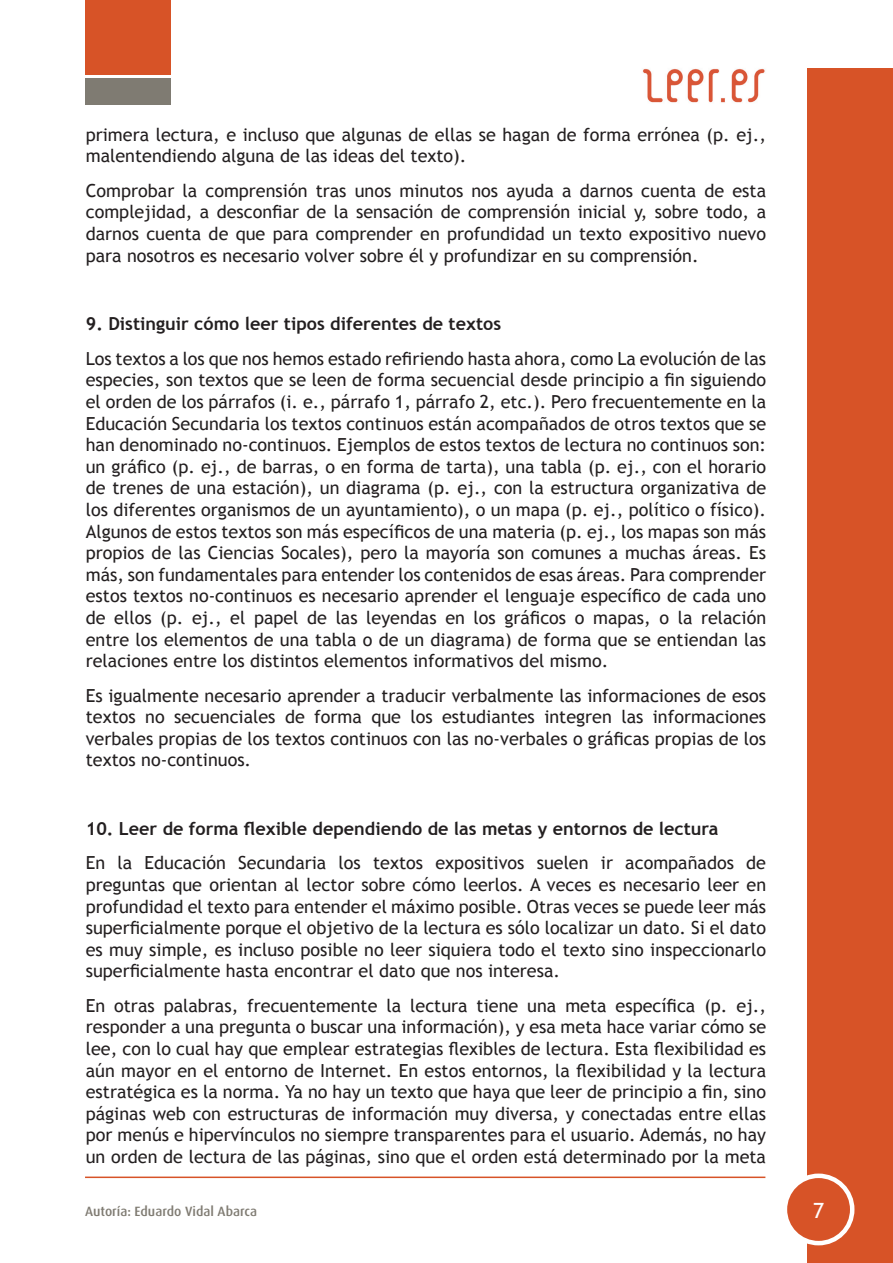
<style>
.page{position:relative;width:893px;height:1263px;background:#fff}
.page>*{position:absolute;margin:0;border:0;box-sizing:border-box;transform-origin:0 0}
.t1{font:21px "Trebuchet MS";color:#fff}
.t2{font:18px/21.6px "Trebuchet MS";color:#231f20;text-align:justify}
.t3{font:700 18px "Trebuchet MS";color:#231f20}
.t4{font:500 13.5px "Dax";color:#7f7b72}
</style>
<div class="page">
<div style="left:85px;top:0;width:85px;height:74px;background:#d75327"></div>
<div style="left:85px;top:78px;width:85px;height:27px;background:#7f7b72"></div>
<hr style="left:85px;top:1176px;width:680px;height:2px;background:#d75327">
<div style="left:808px;top:68px;width:85px;height:1195px;background:#d75327"></div>
<div style="left:785px;top:1176px;width:67px;height:67px;background:#d75327;border-radius:50%"></div>
<div style="left:783px;top:1173px;width:71px;height:72px;border:4px solid #fff;border-radius:50%"></div>
<img style="left:642px;top:68px;width:123px;height:35px">
<p class="t2" style="left:86px;top:124px;width:682px">primera lectura, e incluso que algunas de ellas se hagan de forma errónea (p. ej., malentendiendo alguna de las ideas del texto).</p>
<p class="t2" style="left:86px;top:180px;width:682px">Comprobar la comprensión tras unos minutos nos ayuda a darnos cuenta de esta complejidad, a desconfiar de la sensación de comprensión inicial y, sobre todo, a darnos cuenta de que para comprender en profundidad un texto expositivo nuevo para nosotros es necesario volver sobre él y profundizar en su comprensión.</p>
<p class="t3" style="left:86px;top:313px;width:417px">9. Distinguir cómo leer tipos diferentes de textos</p>
<p class="t2" style="left:86px;top:348px;width:682px">Los textos a los que nos hemos estado refiriendo hasta ahora, como La evolución de las especies, son textos que se leen de forma secuencial desde principio a fin siguiendo el orden de los párrafos (i. e., párrafo 1, párrafo 2, etc.). Pero frecuentemente en la Educación Secundaria los textos continuos están acompañados de otros textos que se han denominado no-continuos. Ejemplos de estos textos de lectura no continuos son: un gráfico (p. ej., de barras, o en forma de tarta), una tabla (p. ej., con el horario de trenes de una estación), un diagrama (p. ej., con la estructura organizativa de los diferentes organismos de un ayuntamiento), o un mapa (p. ej., político o físico).<br>Algunos de estos textos son más específicos de una materia (p. ej., los mapas son más propios de las Ciencias Socales), pero la mayoría son comunes a muchas áreas. Es más, son fundamentales para entender los contenidos de esas áreas. Para comprender estos textos no-continuos es necesario aprender el lenguaje específico de cada uno de ellos (p. ej., el papel de las leyendas en los gráficos o mapas, o la relación entre los elementos de una tabla o de un diagrama) de forma que se entiendan las relaciones entre los distintos elementos informativos del mismo.</p>
<p class="t2" style="left:86px;top:684px;width:682px">Es igualmente necesario aprender a traducir verbalmente las informaciones de esos textos no secuenciales de forma que los estudiantes integren las informaciones verbales propias de los textos continuos con las no-verbales o gráficas propias de los textos no-continuos.</p>
<p class="t3" style="left:86px;top:817px;width:634px">10. Leer de forma flexible dependiendo de las metas y entornos de lectura</p>
<p class="t2" style="left:86px;top:852px;width:682px">En la Educación Secundaria los textos expositivos suelen ir acompañados de preguntas que orientan al lector sobre cómo leerlos. A veces es necesario leer en profundidad el texto para entender el máximo posible. Otras veces se puede leer más superficialmente porque el objetivo de la lectura es sólo localizar un dato. Si el dato es muy simple, es incluso posible no leer siquiera todo el texto sino inspeccionarlo superficialmente hasta encontrar el dato que nos interesa.</p>
<p class="t2" style="left:86px;top:995px;width:682px">En otras palabras, frecuentemente la lectura tiene una meta específica (p. ej., responder a una pregunta o buscar una información), y esa meta hace variar cómo se lee, con lo cual hay que emplear estrategias flexibles de lectura. Esta flexibilidad es aún mayor en el entorno de Internet. En estos entornos, la flexibilidad y la lectura estratégica es la norma. Ya no hay un texto que haya que leer de principio a fin, sino páginas web con estructuras de información muy diversa, y conectadas entre ellas por menús e hipervínculos no siempre transparentes para el usuario. Además, no hay un orden de lectura de las páginas, sino que el orden está determinado por la meta</p>
<p class="t4" style="left:85px;top:1204px;width:174px">Autoría: Eduardo Vidal Abarca</p>
<p class="t1" style="left:813px;top:1198px;width:13px">7</p>
</div>
